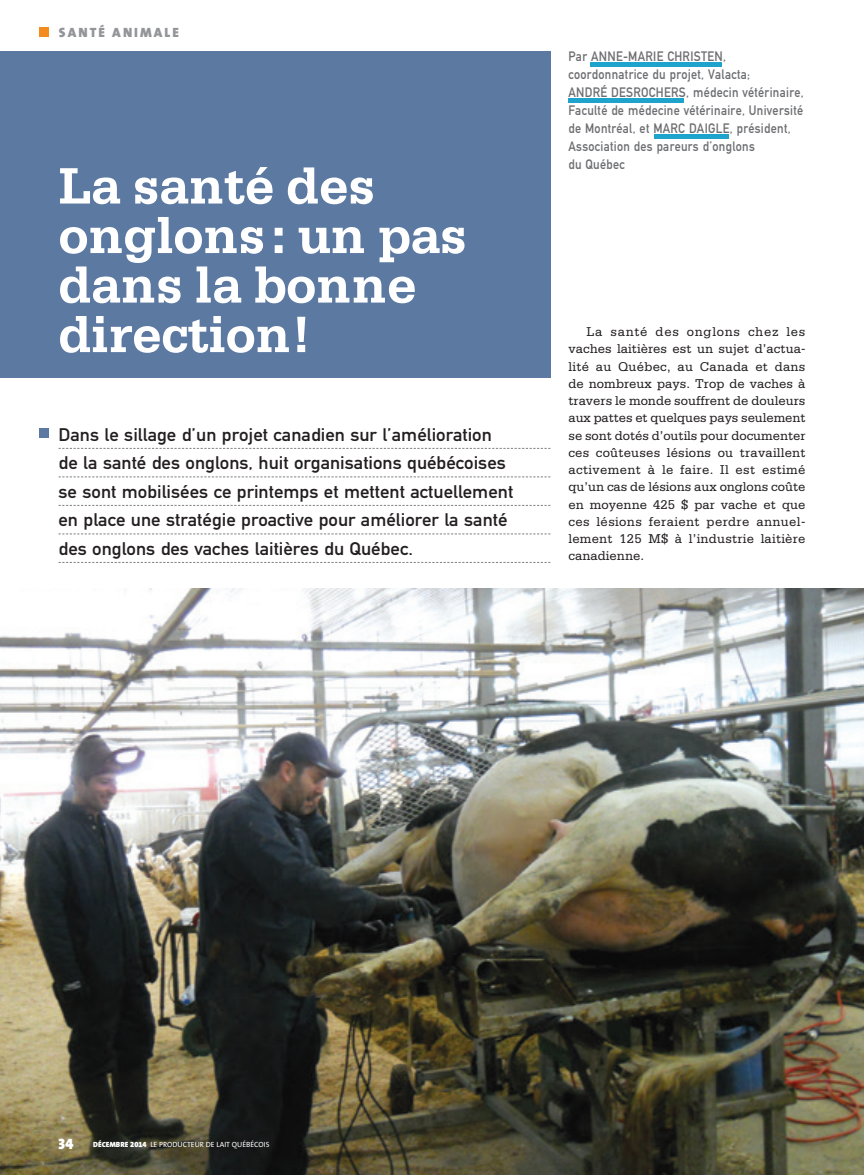
<style>
.page{position:relative;width:864px;height:1175px;background:#fff}
.page>*{position:absolute;margin:0;border:0;box-sizing:border-box;transform-origin:0 0}
.t1{font:700 54px/49.5px "Serifa";letter-spacing:-.01em;color:#fff}
.t2{font:18px/28.5px "DIN Mittelschrift";color:#231f20;scale:1.05 1}
.t3{font:15px "The Mix Black Caps";color:#fff}
.t4{font:13.5px/17.2px "Serifa";letter-spacing:.02em;color:#231f20;text-align:justify}
.t5{font:13.5px/18px "DIN Mittelschrift";letter-spacing:.025em;color:#6c6d70;scale:.9 1}
.t6{font:900 13.5px "The Sans";letter-spacing:.15em;color:#939598}
.t7{font:7.5px "The Sans";color:#fff}
.s1{font-weight:900}
.s2{font-family:"The Sans Black Expert"}
</style>
<div class="page">
<div style="left:0;top:51px;width:550px;height:327px;background:#5c79a2"></div>
<div style="left:39px;top:428px;width:9px;height:9px;background:#5c79a2"></div>
<img style="left:0;top:588px;width:864px;height:586px">
<svg style="left:59px;top:448px;width:491px;height:1px"></svg>
<svg style="left:59px;top:476px;width:491px;height:1px"></svg>
<svg style="left:59px;top:505px;width:491px;height:1px"></svg>
<svg style="left:59px;top:533px;width:491px;height:1px"></svg>
<svg style="left:59px;top:562px;width:491px;height:1px"></svg>
<hr style="left:590px;top:62px;width:132px;height:4px;background:#1ea3cc">
<hr style="left:569px;top:98px;width:115px;height:4px;background:#1ea3cc">
<hr style="left:654px;top:134px;width:75px;height:4px;background:#1ea3cc">
<div style="left:39px;top:28px;width:9px;height:9px;background:#f48b1f"></div>
<p class="t6" style="left:59px;top:21px;width:121px">SANTÉ ANIMALE</p>
<h1 class="t1" style="left:59px;top:160px;width:410px">La santé des onglons: un pas dans la bonne direction!</h1>
<p class="t2" style="left:59px;top:420px;width:435px">Dans le sillage d’un projet canadien sur l’amélioration de la santé des onglons, huit organisations québécoises se sont mobilisées ce printemps et mettent actuellement en place une stratégie proactive pour améliorer la santé des onglons des vaches laitières du Québec.</p>
<p class="t5" style="left:568px;top:47px;width:263px">Par ANNE-MARIE CHRISTEN, coordonnatrice du projet, Valacta;<br>ANDRÉ DESROCHERS, médecin vétérinaire, Faculté de médecine vétérinaire, Université de Montréal, et MARC DAIGLE, président, Association des pareurs d’onglons<br>du Québec</p>
<p class="t4" style="left:568px;top:323px;width:239px;text-indent:18px">La santé des onglons chez les vaches laitières est un sujet d’actua&shy;lité au Québec, au Canada et dans de nombreux pays. Trop de vaches à travers le monde souffrent de douleurs aux pattes et quelques pays seulement se sont dotés d’outils pour documenter ces coûteuses lésions ou travaillent activement à le faire. Il est estimé qu’un cas de lésions aux onglons coûte en moyenne 425 $ par vache et que ces lésions feraient perdre annuel&shy;lement 125 M$ à l’industrie laitière canadienne.</p>
<p class="t3" style="left:59px;top:1131px;width:17px">34</p>
<p class="t7" style="left:93px;top:1138px;width:178px"><span class="s1">DÉCEMBRE</span> <span class="s2">2014</span> LE PRODUCTEUR DE LAIT QUÉBÉCOIS</p>
</div>
